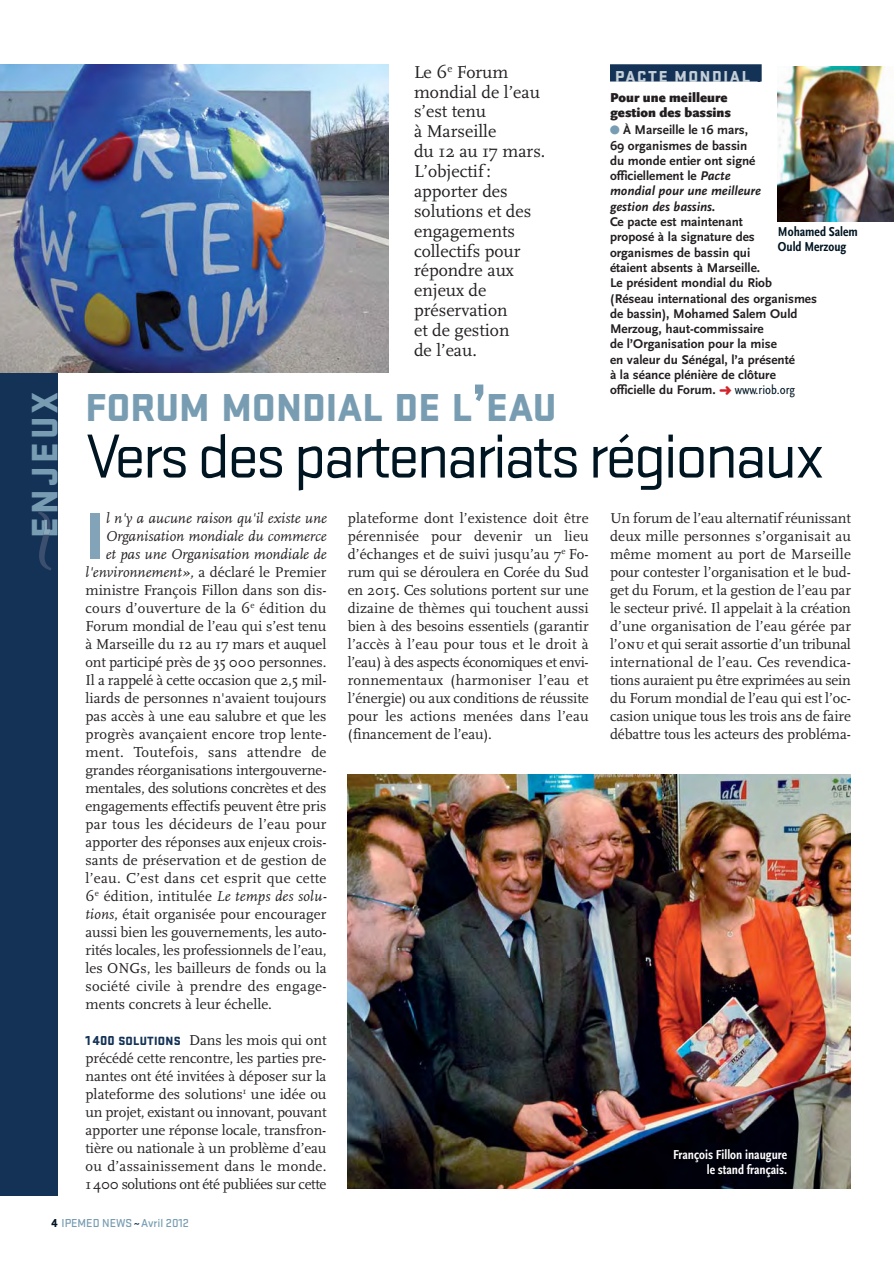
<style>
.page{position:relative;width:894px;height:1264px;background:#fff}
.page>*{position:absolute;margin:0;border:0;box-sizing:border-box;transform-origin:0 0}
.t1{font:900 68.85px "Stratum No 1";color:#83a4b8}
.t2{font:64.5px "Stratum No 1";letter-spacing:-.045em;color:#001522}
.t3{font:900 40.5px "Stratum No 1";color:#789db2}
.t4{font:900 38.25px "Stratum No 1";letter-spacing:.085em;color:#789db2}
.t5{font:18px/19.8px "Scala";color:#231f20}
.t6{font:900 16.5px "Stratum No 1";letter-spacing:.1em;color:#c5cfd8}
.t7{font:15px/18px "Scala";color:#231f20;text-align:justify}
.t8{font:italic 15px "Scala";color:#231f20}
.t9{font:15px "Scala";letter-spacing:.02em;color:#231f20}
.t10{font:13.5px/14.2px "Scala Sans Bold Con";color:#fff;text-align:right}
.t11{font:900 13.5px/15.3px "Scala Sans";color:#231f20}
.t12{font:13.5px/14.2px "Scala Sans Bold Con";color:#001522}
.t13{font:700 13.2px/15.3px "Scala Sans";color:#231f20}
.t14{font:13.2px "Scala Sans Regular Con";color:#001522}
.t15{font:500 12px "Stratum No 1";color:#789db2}
.s1{font-size:54px}
.s2{color:#133256}
.s3{font-style:italic}
.s4{font-style:normal}
.s5{font-family:"Stratum No 1";font-weight:900;font-size:13.5px;color:#133256}
.s6{font-family:"Stratum No 1";font-weight:900;font-size:12.3px;color:#133256}
.s7{font-family:"Scala Caps"}
.s8{font-weight:900;color:#001522}
</style>
<div class="page">
<div style="left:0;top:64px;width:57px;height:1132px;background:#133256"></div>
<img style="left:348px;top:774px;width:503px;height:415px">
<div style="left:610px;top:64px;width:152px;height:18px;background:#133256"></div>
<img style="left:777px;top:66px;width:116px;height:156px">
<svg style="left:38px;top:511px;width:13px;height:59px"></svg>
<img style="left:0;top:64px;width:389px;height:308px">
<h3 class="t4" style="left:22px;top:537px;width:148px;rotate:-90deg">ENJEUX</h3>
<p class="t5" style="left:414px;top:62px;width:133px">Le 6<sup>e</sup> Forum mondial de l’eau s’est tenu<br>à Marseille<br>du 12 au 17 mars.<br>L’objectif : apporter des solutions et des engagements collectifs pour répondre aux enjeux de préservation<br>et de gestion<br>de l’eau.</p>
<h3 class="t3" style="left:86px;top:383px;width:473px">FORUM MONDIAL DE L<span class="s1">’</span>EAU</h3>
<p class="t6" style="left:615px;top:66px;width:148px">PACTE MONDIAL <span class="s2">.</span></p>
<p class="t11" style="left:610px;top:91px;width:122px">Pour une meilleure gestion des bassins</p>
<p class="t13" style="left:610px;top:123px;width:209px;text-indent:13px">À Marseille le 16 mars,<br>69 organismes de bassin<br>du monde entier ont signé officiellement le <span class="s3">Pacte<br>mondial pour une meilleure<br>gestion des bassins</span>.<br>Ce pacte est maintenant<br>proposé à la signature des organismes de bassin qui<br>étaient absents à Marseille.<br>Le président mondial du Riob (Réseau international des organismes de bassin), Mohamed Salem Ould<br>Merzoug, haut-commissaire<br>de l’Organisation pour la mise<br>en valeur du Sénégal, l’a présenté<br>à la séance plénière de clôture officielle du Forum.</p>
<p class="t12" style="left:778px;top:226px;width:81px">Mohamed Salem<br>Ould Merzoug</p>
<p class="t14" style="left:735px;top:385px;width:62px">www.riob.org</p>
<h2 class="t2" style="left:86px;top:431px;width:741px">Vers des partenariats régionaux</h2>
<h1 class="t1" style="left:86px;top:494px;width:21px">I</h1>
<p class="t8" style="left:106px;top:510px;width:222px">l n'y a aucune raison qu'il existe une</p>
<p class="t8" style="left:106px;top:528px;width:222px">Organisation mondiale du commerce</p>
<p class="t8" style="left:106px;top:546px;width:222px">et pas une Organisation mondiale de</p>
<p class="t8" style="left:86px;top:564px;width:242px">l'environnement», <span class="s4">a déclaré le Premier</span></p>
<p class="t7" style="left:86px;top:581px;width:242px">ministre François Fillon dans son dis-</p>
<p class="t7" style="left:86px;top:599px;width:242px">cours d’ouverture de la 6<sup>e</sup> édition du</p>
<p class="t7" style="left:86px;top:617px;width:242px">Forum mondial de l’eau qui s’est tenu</p>
<p class="t7" style="left:86px;top:635px;width:242px">à Marseille du 12 au 17 mars et auquel</p>
<p class="t7" style="left:86px;top:653px;width:242px">ont participé près de 35 000 personnes.</p>
<p class="t7" style="left:86px;top:671px;width:242px">Il a rappelé à cette occasion que 2,5 mil-</p>
<p class="t7" style="left:86px;top:689px;width:242px">liards de personnes n'avaient toujours</p>
<p class="t7" style="left:86px;top:707px;width:242px">pas accès à une eau salubre et que les</p>
<p class="t7" style="left:86px;top:725px;width:242px">progrès avançaient encore trop lente-</p>
<p class="t9" style="left:86px;top:744px;width:242px">ment. Toutefois, sans attendre de</p>
<p class="t7" style="left:86px;top:761px;width:242px">grandes réorganisations intergouverne-</p>
<p class="t7" style="left:86px;top:779px;width:242px">mentales, des solutions concrètes et des</p>
<p class="t7" style="left:86px;top:797px;width:242px">engagements effectifs peuvent être pris</p>
<p class="t9" style="left:86px;top:816px;width:242px">par tous les décideurs de l’eau pour</p>
<p class="t7" style="left:86px;top:833px;width:242px">apporter des réponses aux enjeux crois-</p>
<p class="t7" style="left:86px;top:851px;width:242px">sants de préservation et de gestion de</p>
<p class="t9" style="left:86px;top:870px;width:242px">l’eau. C’est dans cet esprit que cette</p>
<p class="t7" style="left:86px;top:887px;width:242px">6<sup>e</sup> édition, intitulée <span class="s3">Le temps des solu-</span></p>
<p class="t7" style="left:86px;top:905px;width:242px"><span class="s3">tions</span>, était organisée pour encourager</p>
<p class="t7" style="left:86px;top:923px;width:242px">aussi bien les gouvernements, les auto-</p>
<p class="t7" style="left:86px;top:941px;width:242px">rités locales, les professionnels de l’eau,</p>
<p class="t7" style="left:86px;top:959px;width:242px">les ONGs, les bailleurs de fonds ou la</p>
<p class="t9" style="left:86px;top:978px;width:242px">société civile à prendre des engage-</p>
<p class="t7" style="left:86px;top:995px;width:188px">ments concrets à leur échelle.</p>
<p class="t7" style="left:86px;top:1031px;width:242px"><span class="s5">1 400</span> <span class="s6">SOLUTIONS</span> Dans les mois qui ont précédé cette rencontre, les parties pre&shy;nantes ont été invitées à déposer sur la plateforme des solutions<sup>1</sup> une idée ou un projet, existant ou innovant, pouvant apporter une réponse locale, transfron&shy;tière ou nationale à un problème d’eau ou d’assainissement dans le monde.<br>1 400 solutions ont été publiées sur cette</p>
<p class="t7" style="left:348px;top:509px;width:242px">plateforme dont l’existence doit être pérennisée pour devenir un lieu d’échanges et de suivi jusqu’au 7<sup>e</sup> Fo&shy;rum qui se déroulera en Corée du Sud en 2015. Ces solutions portent sur une dizaine de thèmes qui touchent aussi bien à des besoins essentiels (garantir l’accès à l’eau pour tous et le droit à l’eau) à des aspects économiques et envi&shy;ronnementaux (harmoniser l’eau et l’énergie) ou aux conditions de réussite pour les actions menées dans l’eau (financement de l’eau).</p>
<p class="t7" style="left:610px;top:509px;width:242px">Un forum de l’eau alternatif réunissant deux mille personnes s’organisait au même moment au port de Marseille pour contester l’organisation et le bud&shy;get du Forum, et la gestion de l’eau par le secteur privé. Il appelait à la création d’une organisation de l’eau gérée par l’<span class="s7">onu</span> et qui serait assortie d’un tribunal international de l’eau. Ces revendica&shy;tions auraient pu être exprimées au sein du Forum mondial de l’eau qui est l’oc&shy;casion unique tous les trois ans de faire débattre tous les acteurs des probléma-</p>
<p class="t10" style="left:673px;top:1149px;width:115px">François Fillon inaugure le stand français.</p>
<p class="t15" style="left:52px;top:1216px;width:139px"><span class="s8">4</span> IPEMED NEWS<span class="s2">~</span>Avril 2012</p>
</div>
